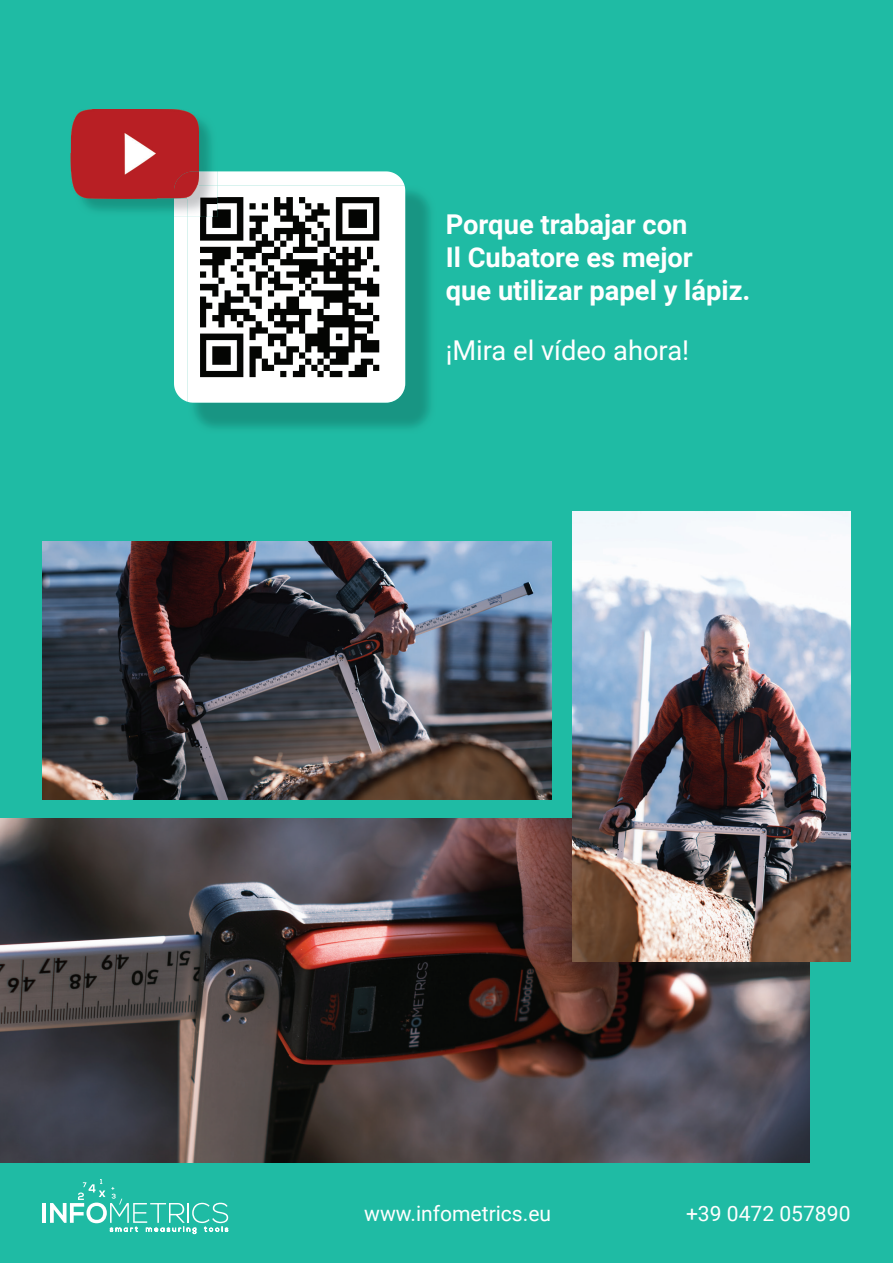
<style>
.page{position:relative;width:893px;height:1263px;background:#1fbba4}
.page>*{position:absolute;margin:0;border:0;box-sizing:border-box;transform-origin:0 0}
.t1{font:700 27.3px/32.7px "Roboto";color:#fff}
.t2{font:27.3px "Roboto";color:#fff}
.t3{font:21.15px "Roboto";color:#fff}
</style>
<div class="page">
<hr style="left:43px;top:1203px;width:3px;height:20px;background:#fff">
<svg style="left:50px;top:1179px;width:178px;height:55px"></svg>
<img style="left:43px;top:542px;width:508px;height:257px">
<img style="left:0;top:818px;width:809px;height:344px">
<img style="left:573px;top:512px;width:277px;height:449px">
<img style="left:193px;top:188px;width:238px;height:241px">
<img style="left:217px;top:171px;width:187px;height:14px">
<img style="left:188px;top:185px;width:217px;height:218px">
<img style="left:81px;top:120px;width:131px;height:92px">
<img style="left:174px;top:171px;width:43px;height:46px">
<img style="left:188px;top:185px;width:29px;height:32px">
<img style="left:71px;top:109px;width:111px;height:45px">
<img style="left:71px;top:154px;width:1px;height:27px">
<img style="left:72px;top:110px;width:127px;height:88px">
<img style="left:174px;top:171px;width:25px;height:27px">
<svg style="left:188px;top:185px;width:11px;height:13px"></svg>
<p class="t1" style="left:446px;top:207px;width:306px">Porque trabajar con<br>Il Cubatore es mejor<br>que utilizar papel y lápiz.</p>
<p class="t2" style="left:446px;top:331px;width:245px">¡Mira el vídeo ahora!</p>
<p class="t3" style="left:364px;top:1198px;width:188px">www.infometrics.eu</p>
<p class="t3" style="left:686px;top:1198px;width:166px">+39 0472 057890</p>
</div>
